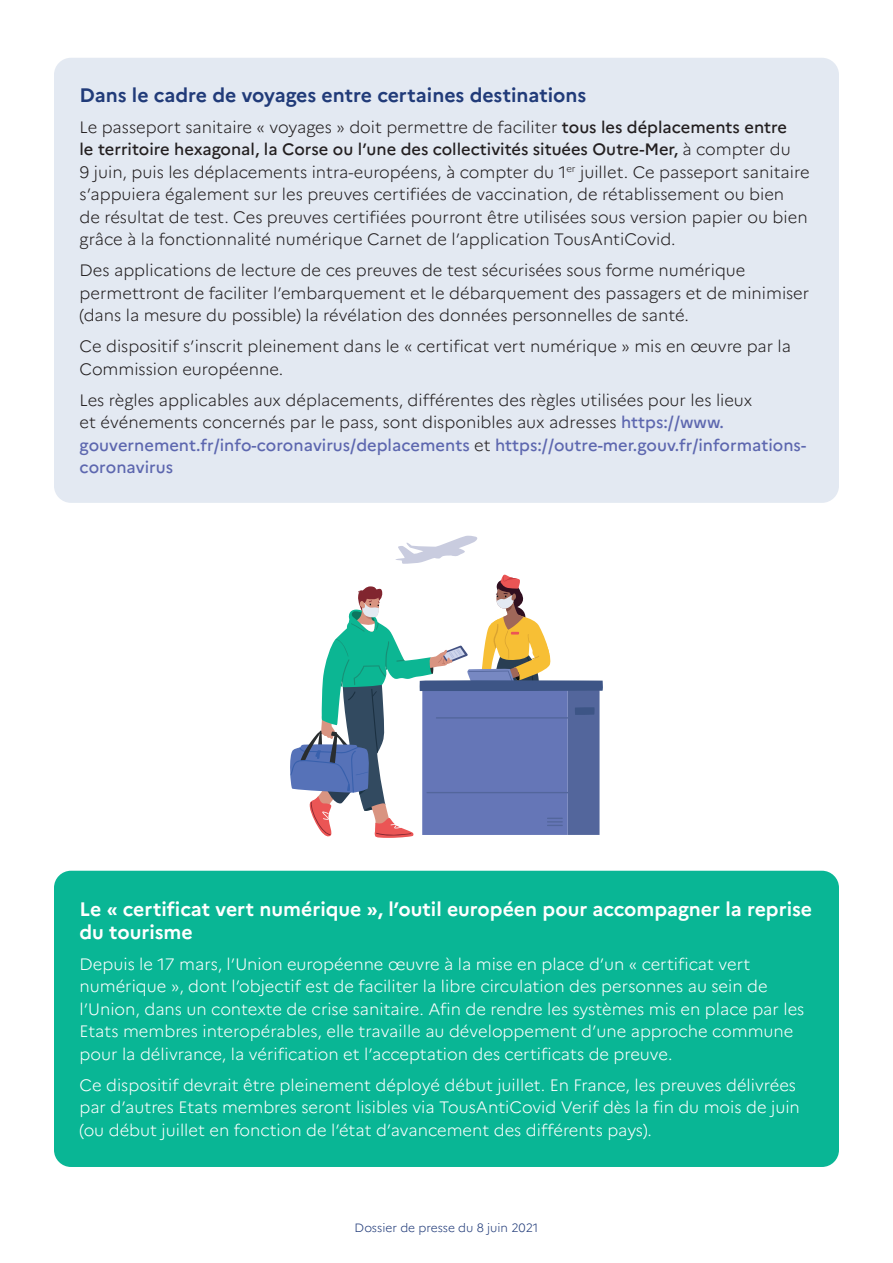
<style>
.page{position:relative;width:893px;height:1263px;background:#fff}
.page>*{position:absolute;margin:0;border:0;box-sizing:border-box;transform-origin:0 0}
.t1{font:700 19.5px/22.5px "Marianne";color:#fff}
.t2{font:700 19.5px "Marianne";color:#213b79}
.t3{font:300 16.5px/22.5px "Marianne";color:#231f20}
.t4{font:300 16.5px/22.5px "Marianne";color:#fff}
.t5{font:300 12px "Marianne";color:#213b79}
.s1{font-weight:500}
.s2{font-weight:500;color:#5d67af}
</style>
<div class="page">
<div style="left:54px;top:871px;width:785px;height:296px;background:#09b695;border-radius:17px"></div>
<svg style="left:290px;top:574px;width:313px;height:264px"></svg>
<svg style="left:395px;top:536px;width:83px;height:28px"></svg>
<div style="left:54px;top:58px;width:785px;height:445px;background:#e3e9f2;border-radius:17px"></div>
<p class="t2" style="left:80px;top:83px;width:508px">Dans le cadre de voyages entre certaines destinations</p>
<p class="t3" style="left:80px;top:116px;width:732px">Le passeport sanitaire « voyages » doit permettre de faciliter <span class="s1">tous les déplacements entre<br>le territoire hexagonal, la Corse ou l’une des collectivités situées Outre-Mer,</span> à compter du<br>9 juin, puis les déplacements intra-européens, à compter du 1<sup>er</sup> juillet. Ce passeport sanitaire s’appuiera également sur les preuves certifiées de vaccination, de rétablissement ou bien<br>de résultat de test. Ces preuves certifiées pourront être utilisées sous version papier ou bien grâce à la fonctionnalité numérique Carnet de l’application TousAntiCovid.</p>
<p class="t3" style="left:80px;top:259px;width:731px">Des applications de lecture de ces preuves de test sécurisées sous forme numérique permettront de faciliter l’embarquement et le débarquement des passagers et de minimiser (dans la mesure du possible) la révélation des données personnelles de santé.</p>
<p class="t3" style="left:80px;top:335px;width:713px">Ce dispositif s’inscrit pleinement dans le « certificat vert numérique » mis en œuvre par la<br>Commission européenne.</p>
<p class="t3" style="left:80px;top:389px;width:728px">Les règles applicables aux déplacements, différentes des règles utilisées pour les lieux<br>et événements concernés par le pass, sont disponibles aux adresses <span class="s2">https://www. gouvernement.fr/info-coronavirus/deplacements</span> et <span class="s2">https://outre-mer.gouv.fr/informations&shy;coronavirus</span></p>
<p class="t1" style="left:80px;top:898px;width:734px">Le « certificat vert numérique », l’outil européen pour accompagner la reprise du tourisme</p>
<p class="t4" style="left:80px;top:953px;width:726px">Depuis le 17 mars, l’Union européenne œuvre à la mise en place d’un « certificat vert numérique », dont l’objectif est de faciliter la libre circulation des personnes au sein de l’Union, dans un contexte de crise sanitaire. Afin de rendre les systèmes mis en place par les Etats membres interopérables, elle travaille au développement d’une approche commune pour la délivrance, la vérification et l’acceptation des certificats de preuve.</p>
<p class="t4" style="left:80px;top:1074px;width:722px">Ce dispositif devrait être pleinement déployé début juillet. En France, les preuves délivrées par d’autres Etats membres seront lisibles via TousAntiCovid Verif dès la fin du mois de juin (ou début juillet en fonction de l’état d’avancement des différents pays).</p>
<p class="t5" style="left:355px;top:1220px;width:185px">Dossier de presse du 8 juin 2021</p>
</div>
